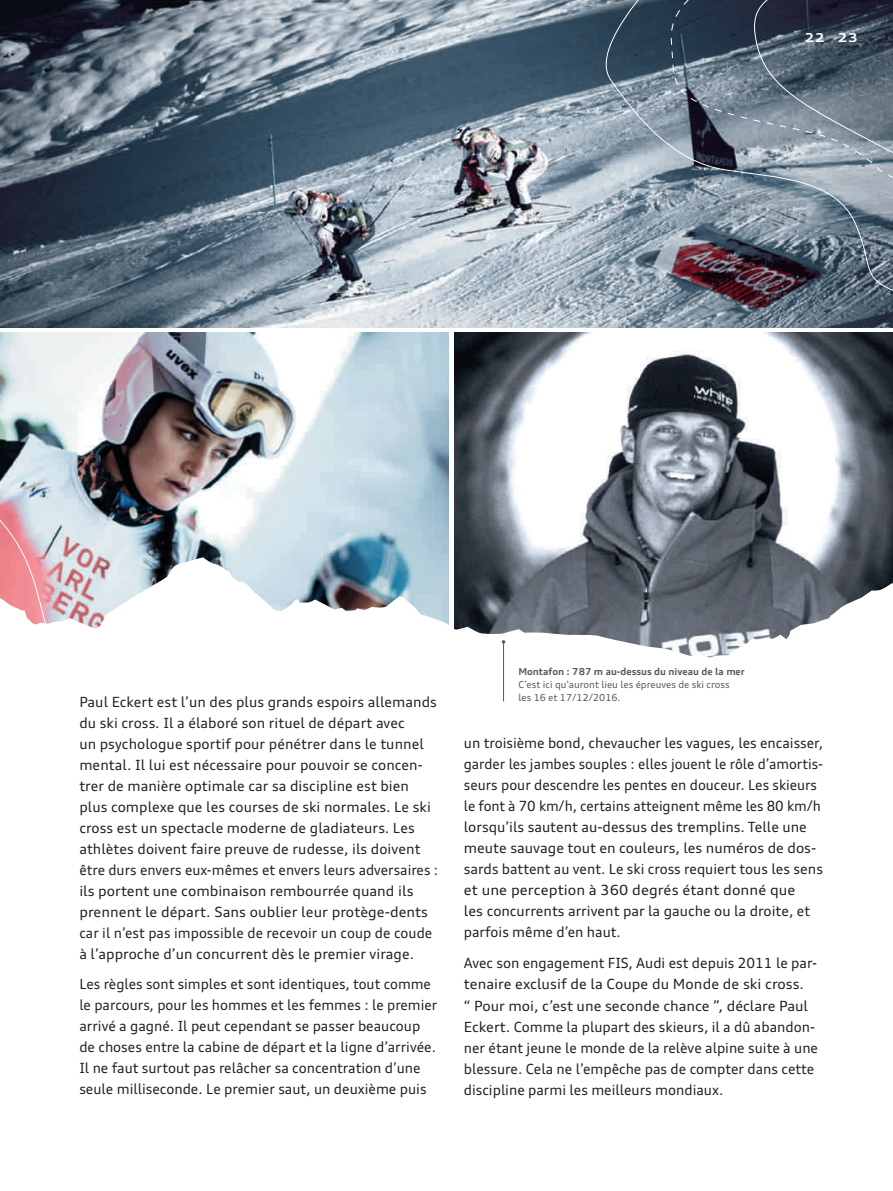
<style>
.page{position:relative;width:893px;height:1191px;background:#fff}
.page>*{position:absolute;margin:0;border:0;box-sizing:border-box;transform-origin:0 0}
.t1{font:14px/21px "Audi Type";color:#231f20}
.t2{font:700 expanded 12.25px "Audi Type";color:#fff}
.t3{font:9.62px/13.1px "Audi Type";color:#57585a}
.t4{font:700 9.62px "Audi Type";color:#57585a}
</style>
<div class="page">
<img style="left:0;top:333px;width:449px;height:71px">
<img style="left:454px;top:333px;width:439px;height:71px">
<img style="left:0;top:0;width:893px;height:327px">
<svg style="left:582px;top:0;width:311px;height:326px"></svg>
<svg style="left:670px;top:0;width:223px;height:197px"></svg>
<svg style="left:0;top:360px;width:52px;height:44px"></svg>
<svg style="left:0;top:404px;width:893px;height:298px"></svg>
<hr style="left:503px;top:642px;width:1px;height:59px;background:#57585a">
<p class="t2" style="left:804px;top:31px;width:55px">22 23</p>
<p class="t1" style="left:79px;top:692px;width:360px">Paul Eckert est l’un des plus grands espoirs allemands du ski cross. Il a élaboré son rituel de départ avec<br>un psychologue sportif pour pénétrer dans le tunnel mental. Il lui est nécessaire pour pouvoir se concen&shy;trer de manière optimale car sa discipline est bien plus complexe que les courses de ski normales. Le ski cross est un spectacle moderne de gladiateurs. Les athlètes doivent faire preuve de rudesse, ils doivent être durs envers eux-mêmes et envers leurs adversaires : ils portent une combinaison rembourrée quand ils prennent le départ. Sans oublier leur protège-dents car il n’est pas impossible de recevoir un coup de coude à l’approche d’un concurrent dès le premier virage.</p>
<p class="t1" style="left:79px;top:974px;width:359px">Les règles sont simples et sont identiques, tout comme le parcours, pour les hommes et les femmes : le premier arrivé a gagné. Il peut cependant se passer beaucoup de choses entre la cabine de départ et la ligne d’arrivée.<br>Il ne faut surtout pas relâcher sa concentration d’une seule milliseconde. Le premier saut, un deuxième puis</p>
<p class="t4" style="left:518px;top:667px;width:228px">Montafon : 787 m au-dessus du niveau de la mer</p>
<p class="t3" style="left:518px;top:679px;width:213px">C’est ici qu’auront lieu les épreuves de ski cross les 16 et 17/12/2016.</p>
<p class="t1" style="left:464px;top:733px;width:361px">un troisième bond, chevaucher les vagues, les encaisser, garder les jambes souples : elles jouent le rôle d’amortis&shy;seurs pour descendre les pentes en douceur. Les skieurs le font à 70 km/h, certains atteignent même les 80 km/h lorsqu’ils sautent au-dessus des tremplins. Telle une meute sauvage tout en couleurs, les numéros de dos&shy;sards battent au vent. Le ski cross requiert tous les sens et une perception à 360 degrés étant donné que<br>les concurrents arrivent par la gauche ou la droite, et parfois même d’en haut.</p>
<p class="t1" style="left:464px;top:954px;width:356px">Avec son engagement FIS, Audi est depuis 2011 le par&shy;tenaire exclusif de la Coupe du Monde de ski cross.<br>“ Pour moi, c’est une seconde chance ”, déclare Paul Eckert. Comme la plupart des skieurs, il a dû abandon&shy;ner étant jeune le monde de la relève alpine suite à une blessure. Cela ne l’empêche pas de compter dans cette discipline parmi les meilleurs mondiaux.</p>
</div>
